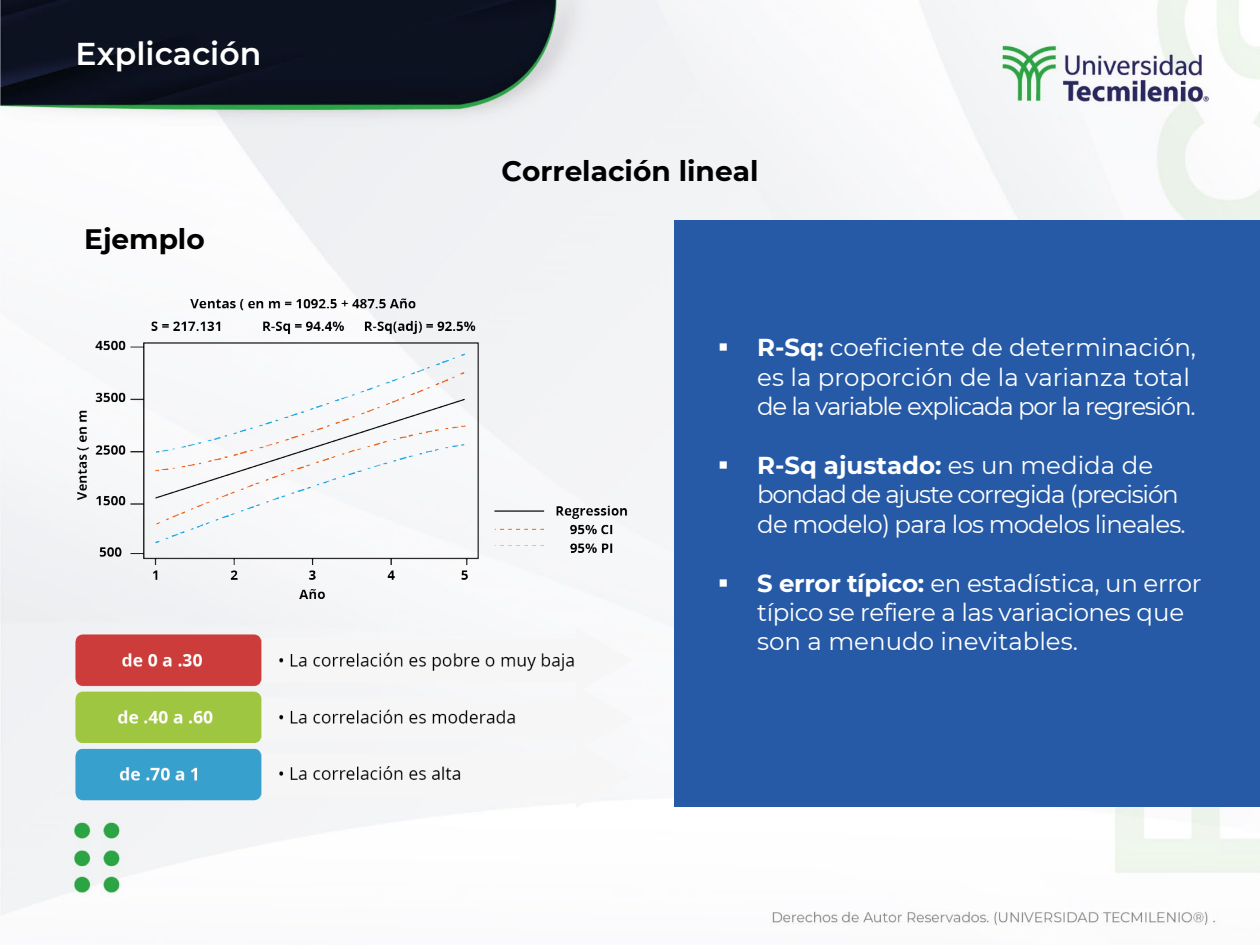
<style>
.page{position:relative;width:1260px;height:945px;background:#fff}
.page>*{position:absolute;margin:0;border:0;box-sizing:border-box;transform-origin:0 0}
.t1{font:600 31.5px "Montserrat";color:#fff}
.t2{font:700 28px "Montserrat";color:#000}
.t3{font:24.5px/29.4px "Montserrat";color:#fff}
.t4{font:24.5px/29.4px "Montserrat";letter-spacing:-.05em;color:#fff}
.t5{font:24.5px/29.4px "Montserrat";letter-spacing:-.02em;color:#fff}
.s1{font-weight:700}
</style>
<div class="page">
<img style="left:0;top:0;width:1260px;height:926px">
<div style="left:675px;top:220px;width:585px;height:587px;background:#265aa6"></div>
<div style="left:75px;top:298px;width:555px;height:304px;background:#f6f7f9"></div>
<img style="left:75px;top:627px;width:558px;height:180px">
<p class="t1" style="left:76px;top:32px;width:187px">Explicación</p>
<p class="t2" style="left:84px;top:219px;width:122px">Ejemplo</p>
<h1 class="t2" style="left:502px;top:151px;width:258px">Correlación lineal</h1>
<p class="t3" style="left:757px;top:332px;width:440px;text-indent:-39px">▪ <span class="s1">R-Sq:</span> coeficiente de determinación, es la proporción de la varianza total de la variable explicada por la regresión.</p>
<p class="t4" style="left:757px;top:450px;width:430px;text-indent:-39px">▪ <span class="s1">R-Sq ajustado:</span> es un medida de bondad de ajuste corregida (precisión de modelo) para los modelos lineales.</p>
<p class="t5" style="left:757px;top:567px;width:446px;text-indent:-39px">▪ <span class="s1">S error típico:</span> en estadística, un error típico se refiere a las variaciones que son a menudo inevitables.</p>
</div>
